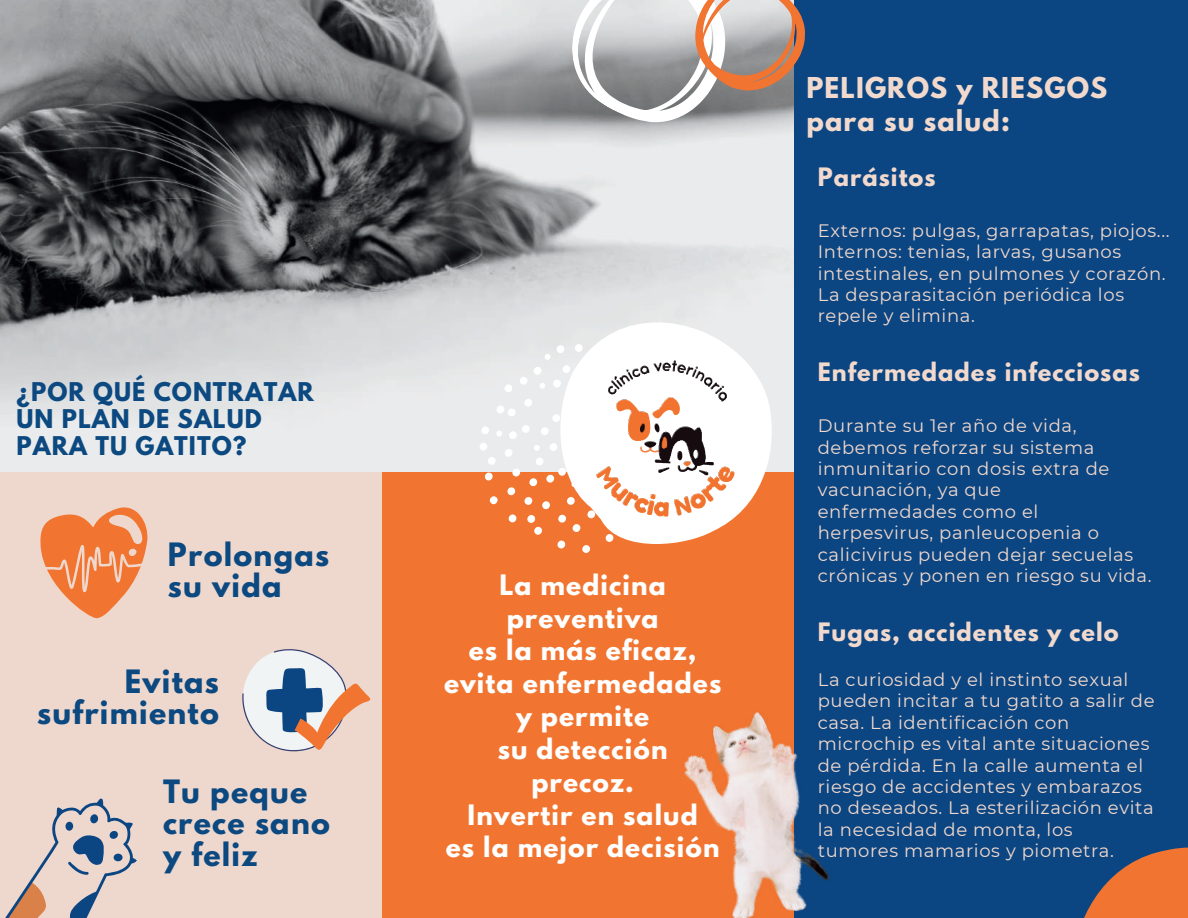
<style>
.page{position:relative;width:1188px;height:918px;background:#0c4682}
.page>*{position:absolute;margin:0;border:0;box-sizing:border-box;transform-origin:0 0}
.t1{font:700 28.5px/31.5px "League Spartan";letter-spacing:.045em;color:#0c4980}
.t2{font:700 25.5px/32.7px "League Spartan";letter-spacing:.045em;color:#f2d9cd}
.t3{font:700 24.9px/32.8px "League Spartan";letter-spacing:.045em;color:#fff;text-align:center}
.t4{font:700 22.8px/27px "League Spartan";letter-spacing:.045em;color:#0c4980}
.t5{font:700 22.5px "League Spartan";letter-spacing:.045em;color:#f2d9cd}
.t6{font:18px/21.3px "Montserrat";letter-spacing:.035em;color:#f2d9cd}
</style>
<div class="page">
<div style="left:369px;top:457px;width:424px;height:461px;background:#f17530"></div>
<div style="left:0;top:457px;width:382px;height:461px;background:#eed8ce"></div>
<img style="left:0;top:0;width:793px;height:471px">
<svg style="left:552px;top:322px;width:225px;height:221px"></svg>
<svg style="left:477px;top:342px;width:195px;height:211px"></svg>
<svg style="left:572px;top:0;width:233px;height:123px;background:#b6aeaa"></svg>
<svg style="left:1084px;top:848px;width:104px;height:70px;fill:#f17530"></svg>
<img style="left:581px;top:354px;width:168px;height:167px">
<svg style="left:5px;top:798px;width:132px;height:120px"></svg>
<svg style="left:40px;top:507px;width:108px;height:112px"></svg>
<svg style="left:242px;top:649px;width:128px;height:103px"></svg>
<img style="left:684px;top:663px;width:145px;height:255px">
<p class="t4" style="left:17px;top:378px;width:299px">¿POR QUÉ CONTRATAR<br>UN PLAN DE SALUD<br>PARA TU GATITO?</p>
<h1 class="t1" style="left:168px;top:538px;width:163px">Prolongas su vida</h1>
<h1 class="t1" style="left:37px;top:665px;width:183px;text-align:right">Evitas sufrimiento</h1>
<h1 class="t1" style="left:163px;top:775px;width:169px">Tu peque crece sano y feliz</h1>
<h3 class="t3" style="left:444px;top:568px;width:279px">La medicina preventiva<br>es la más eficaz, evita enfermedades y permite<br>su detección precoz.<br>Invertir en salud<br>es la mejor decisión</h3>
<h2 class="t2" style="left:806px;top:71px;width:302px">PELIGROS y RIESGOS para su salud:</h2>
<p class="t5" style="left:818px;top:160px;width:119px">Parásitos</p>
<p class="t6" style="left:818px;top:219px;width:353px">Externos: pulgas, garrapatas, piojos...<br>Internos: tenias, larvas, gusanos intestinales, en pulmones y corazón.<br>La desparasitación periódica los repele y elimina.</p>
<p class="t5" style="left:818px;top:355px;width:323px">Enfermedades infecciosas</p>
<p class="t6" style="left:818px;top:415px;width:335px">Durante su 1er año de vida, debemos reforzar su sistema inmunitario con dosis extra de vacunación, ya que<br>enfermedades como el herpesvirus, panleucopenia o calicivirus pueden dejar secuelas crónicas y ponen en riesgo su vida.</p>
<p class="t5" style="left:818px;top:615px;width:302px">Fugas, accidentes y celo</p>
<p class="t6" style="left:818px;top:668px;width:338px">La curiosidad y el instinto sexual pueden incitar a tu gatito a salir de casa. La identificación con microchip es vital ante situaciones de pérdida. En la calle aumenta el riesgo de accidentes y embarazos no deseados. La esterilización evita la necesidad de monta, los tumores mamarios y piometra.</p>
</div>
